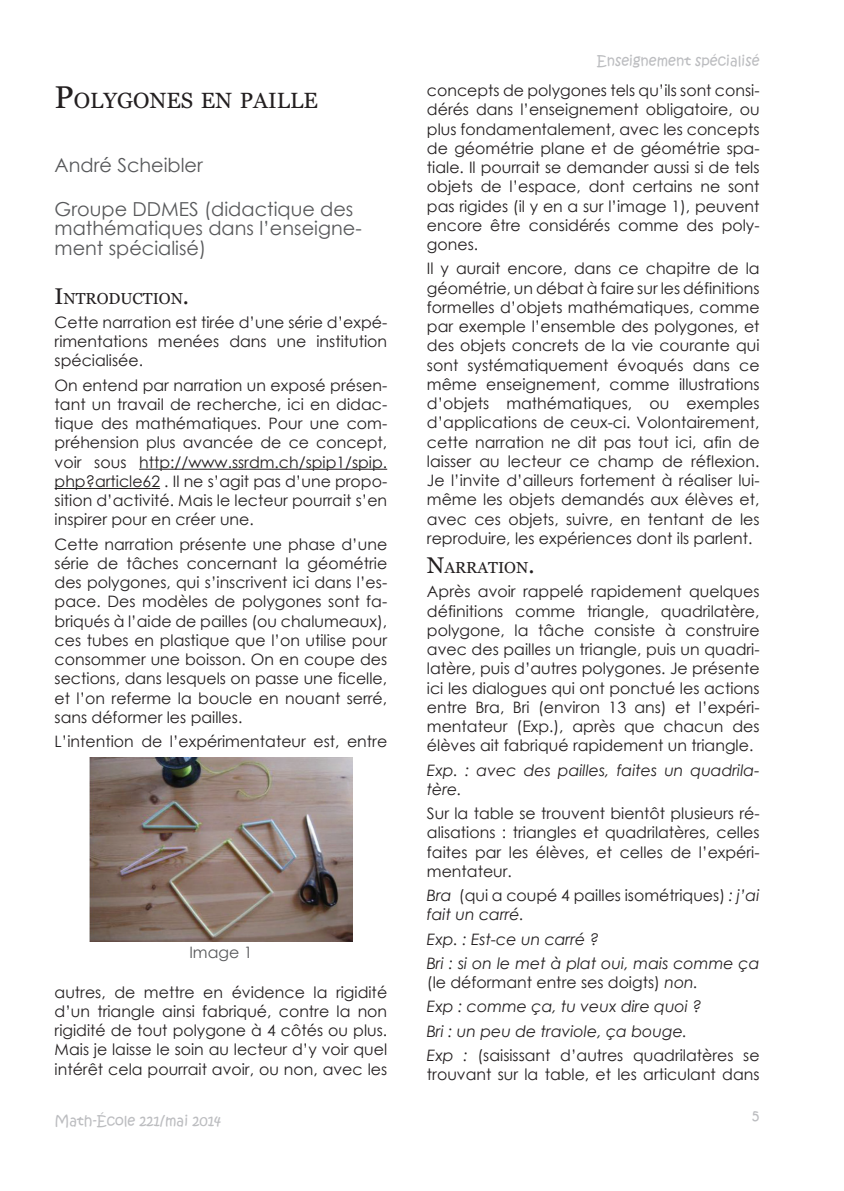
<style>
.page{position:relative;width:844px;height:1191px;background:#fff}
.page>*{position:absolute;margin:0;border:0;box-sizing:border-box;transform-origin:0 0}
.t1{font:22.05px "Georgia";color:#231f20}
.t2{font:19.25px/19.2px "Century Gothic";color:#57585a}
.t3{font:15.92px "Georgia";color:#231f20}
.t4{font:15.75px/19.2px "Century Gothic";color:#231f20;text-align:justify}
.t5{font:italic 15.75px/24.2px "Century Gothic";color:#231f20}
.t6{font:15.75px "Century Gothic";color:#57585a}
.t7{font:14px "Kristen ITC";color:#bcbdc0}
.s1{font-size:31.5px}
.s2{font-size:22.75px}
.s3{font-style:italic}
.s4{font-style:normal}
</style>
<div class="page">
<hr style="left:139px;top:469px;width:248px;height:1px;background:#231f20">
<hr style="left:55px;top:488px;width:105px;height:1px;background:#231f20">
<img style="left:89px;top:758px;width:263px;height:183px">
<h1 class="t1" style="left:55px;top:87px;width:264px"><span class="s1">P</span>OLYGONES EN PAILLE</h1>
<p class="t2" style="left:55px;top:155px;width:150px">André Scheibler</p>
<p class="t2" style="left:55px;top:199px;width:308px">Groupe DDMES (didactique des mathématiques dans l’enseigne&shy;ment spécialisé)</p>
<p class="t3" style="left:55px;top:288px;width:136px"><span class="s2">I</span>NTRODUCTION<span class="s2">.</span></p>
<p class="t4" style="left:55px;top:312px;width:334px">Cette narration est tirée d’une série d’expé&shy;rimentations menées dans une institution spécialisée.</p>
<p class="t4" style="left:55px;top:375px;width:334px">On entend par narration un exposé présen&shy;tant un travail de recherche, ici en didac&shy;tique des mathématiques. Pour une com&shy;préhension plus avancée de ce concept, voir sous http://www.ssrdm.ch/spip1/spip. php?article62 . Il ne s’agit pas d’une propo&shy;sition d’activité. Mais le lecteur pourrait s’en inspirer pour en créer une.</p>
<p class="t4" style="left:55px;top:534px;width:334px">Cette narration présente une phase d’une série de tâches concernant la géométrie des polygones, qui s’inscrivent ici dans l’es&shy;pace. Des modèles de polygones sont fa&shy;briqués à l’aide de pailles (ou chalumeaux), ces tubes en plastique que l’on utilise pour consommer une boisson. On en coupe des sections, dans lesquels on passe une ficelle, et l’on referme la boucle en nouant serré, sans déformer les pailles.</p>
<p class="t4" style="left:55px;top:731px;width:334px">L’intention de l’expérimentateur est, entre</p>
<p class="t6" style="left:189px;top:941px;width:65px">Image 1</p>
<p class="t4" style="left:55px;top:982px;width:334px">autres, de mettre en évidence la rigidité d’un triangle ainsi fabriqué, contre la non rigidité de tout polygone à 4 côtés ou plus.<br>Mais je laisse le soin au lecteur d’y voir quel intérêt cela pourrait avoir, ou non, avec les</p>
<p class="t7" style="left:596px;top:52px;width:164px">Enseignement spécialisé</p>
<p class="t4" style="left:427px;top:80px;width:334px">concepts de polygones tels qu’ils sont consi&shy;dérés dans l’enseignement obligatoire, ou plus fondamentalement, avec les concepts de géométrie plane et de géométrie spa&shy;tiale. Il pourrait se demander aussi si de tels objets de l’espace, dont certains ne sont pas rigides (il y en a sur l’image 1), peuvent encore être considérés comme des poly&shy;gones.</p>
<p class="t4" style="left:427px;top:259px;width:334px">Il y aurait encore, dans ce chapitre de la géométrie, un débat à faire sur les définitions formelles d’objets mathématiques, comme par exemple l’ensemble des polygones, et des objets concrets de la vie courante qui sont systématiquement évoqués dans ce même enseignement, comme illustrations d’objets mathématiques, ou exemples d’applications de ceux-ci. Volontairement, cette narration ne dit pas tout ici, afin de laisser au lecteur ce champ de réflexion.<br>Je l’invite d’ailleurs fortement à réaliser lui&shy;même les objets demandés aux élèves et, avec ces objets, suivre, en tentant de les reproduire, les expériences dont ils parlent.</p>
<p class="t3" style="left:427px;top:558px;width:109px"><span class="s2">N</span>ARRATION<span class="s2">.</span></p>
<p class="t4" style="left:427px;top:582px;width:334px">Après avoir rappelé rapidement quelques définitions comme triangle, quadrilatère, polygone, la tâche consiste à construire avec des pailles un triangle, puis un quadri&shy;latère, puis d’autres polygones. Je présente ici les dialogues qui ont ponctué les actions entre Bra, Bri (environ 13 ans) et l’expéri&shy;mentateur (Exp.), après que chacun des élèves ait fabriqué rapidement un triangle.</p>
<p class="t5" style="left:427px;top:760px;width:334px;line-height:19.2px">Exp. : avec des pailles, faites un quadrila&shy;tère.</p>
<p class="t4" style="left:427px;top:803px;width:334px">Sur la table se trouvent bientôt plusieurs ré&shy;alisations : triangles et quadrilatères, celles faites par les élèves, et celles de l’expéri&shy;mentateur.</p>
<p class="t4" style="left:427px;top:885px;width:334px"><span class="s3">Bra</span> (qui a coupé 4 pailles isométriques) <span class="s3">: j’ai fait un carré.</span></p>
<p class="t5" style="left:427px;top:926px;width:334px">Exp. : Est-ce un carré ?<br>Bri : si on le met à plat oui, mais comme ça</p>
<p class="t5" style="left:427px;top:970px;width:334px"><span class="s4">(le déformant entre ses doigts)</span> non.<br>Exp : comme ça, tu veux dire quoi ?<br>Bri : un peu de traviole, ça bouge.<br>Exp : <span class="s4">(saisissant d’autres quadrilatères se</span></p>
<p class="t4" style="left:427px;top:1064px;width:334px">trouvant sur la table, et les articulant dans</p>
<p class="t7" style="left:55px;top:1111px;width:168px">Math-École 221/mai 2014</p>
<p class="t7" style="left:752px;top:1107px;width:8px">5</p>
</div>
